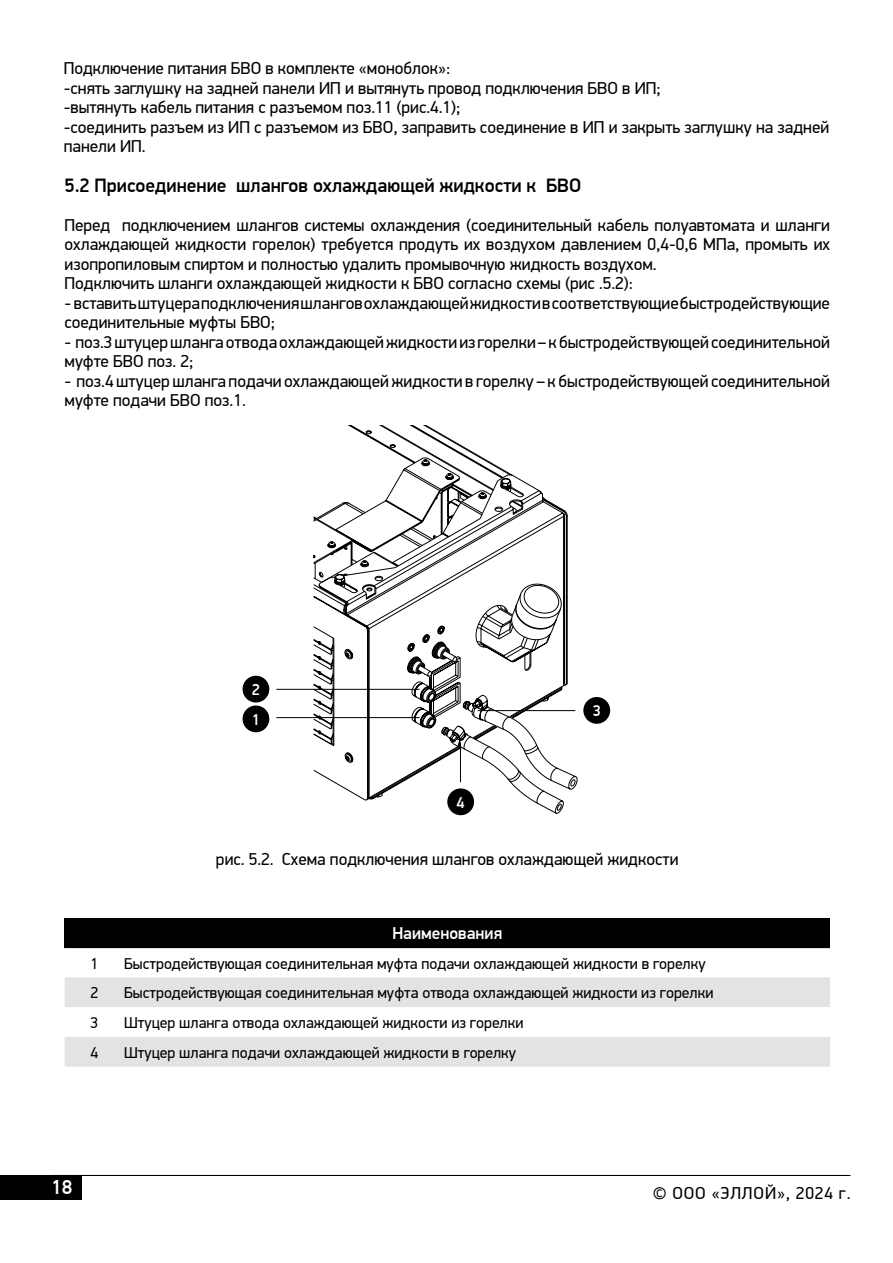
<style>
.page{position:relative;width:893px;height:1263px;background:#fff}
.page>*{position:absolute;margin:0;border:0;box-sizing:border-box;transform-origin:0 0}
.t1{font:500 20.4px "PF Din Display Pro";color:#fff}
.t2{font:500 19.5px "PF Din Display Pro";color:#000}
.t3{font:17.25px/19.5px "PF Din Display Pro";color:#000}
.t4{font:17.25px "PF Din Display Pro";letter-spacing:.05em;color:#000}
.t5{font:500 17.25px "PF Din Display Pro";color:#fff}
.t6{font:15.75px "PF Din Display Pro";color:#000}
.t7{font:500 15.75px "PF Din Display Pro";color:#fff}
</style>
<div class="page">
<div style="left:0;top:1175px;width:82px;height:24px;background:#000"></div>
<hr style="left:51px;top:1175px;width:799px;height:1px;background:#000">
<div style="left:65px;top:918px;width:765px;height:29px;background:#000"></div>
<div style="left:65px;top:977px;width:765px;height:30px;background:#e1e3e4"></div>
<div style="left:65px;top:1037px;width:765px;height:29px;background:#e1e3e4"></div>
<hr style="left:65px;top:947px;width:59px;height:1px;background:#000">
<hr style="left:124px;top:947px;width:706px;height:1px;background:#000">
<svg style="left:349px;top:426px;width:180px;height:58px"></svg>
<svg style="left:313px;top:484px;width:264px;height:320px"></svg>
<div style="left:447px;top:788px;width:27px;height:27px;background:#000;border-radius:50%"></div>
<div style="left:243px;top:705px;width:26px;height:27px;background:#000;border-radius:50%"></div>
<div style="left:583px;top:697px;width:27px;height:27px;background:#000;border-radius:50%"></div>
<div style="left:243px;top:676px;width:26px;height:26px;background:#000;border-radius:50%"></div>
<hr style="left:276px;top:689px;width:144px;height:1px;background:#000">
<hr style="left:276px;top:717px;width:144px;height:1px;background:#000">
<hr style="left:460px;top:742px;width:1px;height:40px;background:#000">
<hr style="left:478px;top:710px;width:97px;height:1px;background:#000">
<p class="t3" style="left:64px;top:59px;width:767px">Подключение питания БВО в комплекте «моноблок»:<br>-снять заглушку на задней панели ИП и вытянуть провод подключения БВО в ИП;<br>-вытянуть кабель питания с разъемом поз.11 (рис.4.1);<br>-соединить разъем из ИП с разъемом из БВО, заправить соединение в ИП и закрыть заглушку на задней панели ИП.</p>
<p class="t2" style="left:65px;top:173px;width:518px">5.2 Присоединение шлангов охлаждающей жидкости к БВО</p>
<p class="t3" style="left:65px;top:215px;width:767px">Перед подключением шлангов системы охлаждения (соединительный кабель полуавтомата и шланги охлаждающей жидкости горелок) требуется продуть их воздухом давлением 0,4-0,6 МПа, промыть их изопропиловым спиртом и полностью удалить промывочную жидкость воздухом.<br>Подключить шланги охлаждающей жидкости к БВО согласно схемы (рис .5.2):</p>
<p class="t3" style="left:65px;top:293px;width:767px">- вставитьштуцераподключенияшланговохлаждающейжидкостивсоответствующиебыстродействующие соединительные муфты БВО;</p>
<p class="t3" style="left:65px;top:332px;width:767px">- поз.3штуцершлангаотводаохлаждающейжидкостииз горелки–кбыстродействующейсоединительной муфте БВО поз. 2;</p>
<p class="t3" style="left:65px;top:371px;width:767px">- поз.4 штуцер шланга подачи охлаждающей жидкости в горелку – к быстродействующей соединительной муфте подачи БВО поз.1.</p>
<p class="t7" style="left:252px;top:680px;width:10px">2</p>
<p class="t7" style="left:252px;top:710px;width:10px">1</p>
<p class="t7" style="left:457px;top:793px;width:10px">4</p>
<p class="t7" style="left:593px;top:701px;width:10px">3</p>
<p class="t3" style="left:216px;top:850px;width:464px">рис. 5.2. Схема подключения шлангов охлаждающей жидкости</p>
<p class="t5" style="left:392px;top:923px;width:111px">Наименования</p>
<p class="t6" style="left:90px;top:954px;width:9px">1</p>
<p class="t6" style="left:124px;top:954px;width:583px">Быстродействующая соединительная муфта подачи охлаждающей жидкости в горелку</p>
<p class="t6" style="left:90px;top:983px;width:9px">2</p>
<p class="t6" style="left:124px;top:983px;width:591px">Быстродействующая соединительная муфта отвода охлаждающей жидкости из горелки</p>
<p class="t6" style="left:90px;top:1013px;width:9px">3</p>
<p class="t6" style="left:124px;top:1013px;width:401px">Штуцер шланга отвода охлаждающей жидкости из горелки</p>
<p class="t6" style="left:90px;top:1043px;width:9px">4</p>
<p class="t6" style="left:124px;top:1043px;width:394px">Штуцер шланга подачи охлаждающей жидкости в горелку</p>
<p class="t1" style="left:51px;top:1175px;width:23px">18</p>
<p class="t4" style="left:653px;top:1183px;width:199px">© ООО «ЭЛЛОЙ», 2024 г.</p>
</div>
